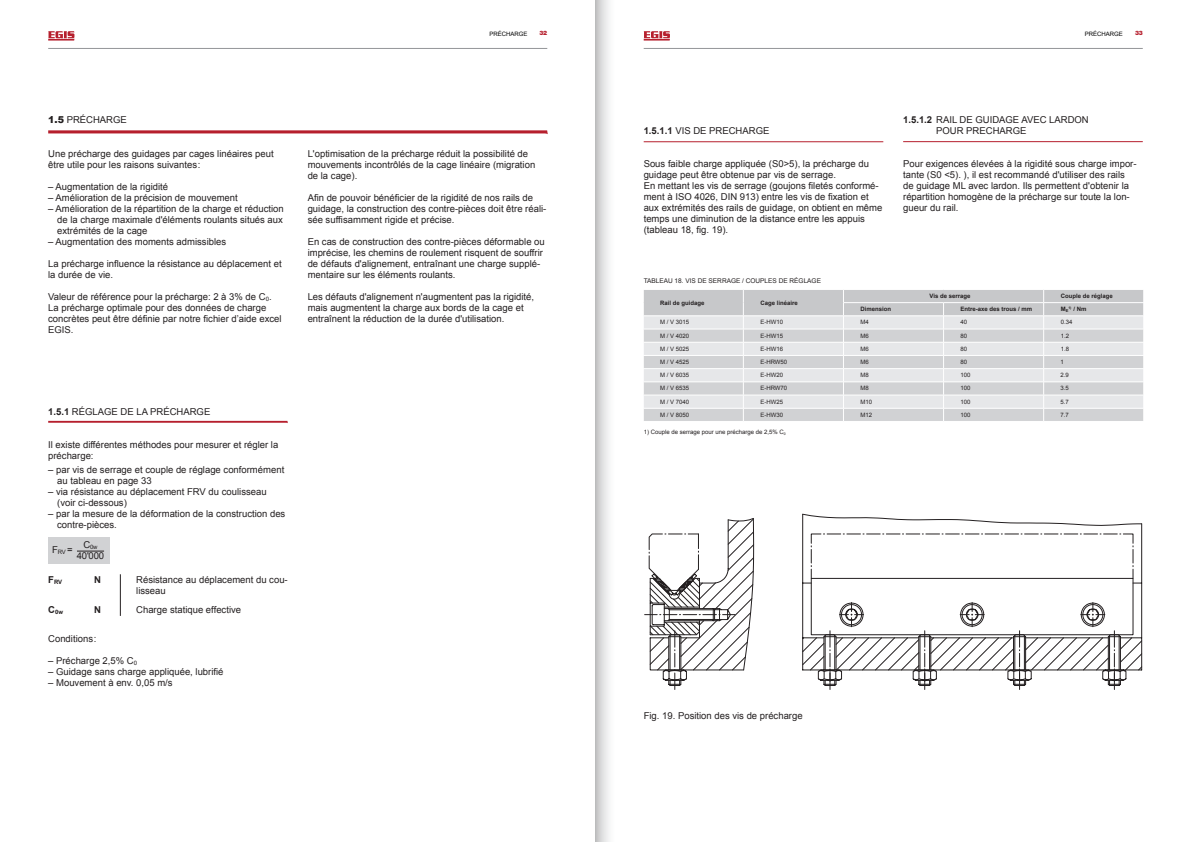
<style>
.page{position:relative;width:1191px;height:842px;background:#fff}
.page>*{position:absolute;margin:0;border:0;box-sizing:border-box;transform-origin:0 0}
.t1{font:9.5px/11px "Arial";color:#231f20}
.t2{font:700 9.5px "Arial";color:#231f20}
.t3{font:6.5px "Arial";color:#231f20}
.t4{font:6px "Arial";color:#231f20}
.t5{font:700 6px "Arial";color:#231f20}
.t6{font:6px "Arial";color:#000}
.t7{font:900 6px "Helvetica Neue LT Std";color:#b61f2d}
.s1{font-weight:900}
.s2{font-weight:700}
</style>
<div class="page">
<svg style="left:802px;top:514px;width:340px;height:156px"></svg>
<svg style="left:644px;top:518px;width:489px;height:171px"></svg>
<hr style="left:643px;top:141px;width:240px;height:1px;background:#b61f2d">
<hr style="left:903px;top:141px;width:239px;height:1px;background:#b61f2d">
<svg style="left:643px;top:290px;width:501px;height:131px;background:#dadbdd"></svg>
<hr style="left:120px;top:574px;width:1px;height:42px;background:#231f20">
<svg style="left:48px;top:130px;width:500px;height:4px;background:#c6515c"></svg>
<svg style="left:48px;top:421px;width:240px;height:2px"></svg>
<div style="left:48px;top:537px;width:62px;height:27px;background:#d1d2d4"></div>
<svg style="left:77px;top:551px;width:27px;height:1px"></svg>
<svg style="left:48px;top:31px;width:26px;height:10px"></svg>
<hr style="left:48px;top:48px;width:499px;height:1px;background:#939598">
<hr style="left:643px;top:48px;width:499px;height:1px;background:#939598">
<svg style="left:643px;top:31px;width:27px;height:10px"></svg>
<svg style="left:595px;top:0;width:14px;height:842px;background:#d8d9da"></svg>
<p class="t6" style="left:489px;top:30px;width:40px">PRÉCHARGE</p>
<p class="t7" style="left:539px;top:30px;width:9px">32</p>
<p class="t6" style="left:1085px;top:30px;width:40px">PRÉCHARGE</p>
<p class="t7" style="left:1135px;top:30px;width:9px">33</p>
<p class="t1" style="left:48px;top:114px;width:80px"><span class="s1">1.5</span> PRÉCHARGE</p>
<p class="t1" style="left:48px;top:148px;width:227px">Une précharge des guidages par cages linéaires peut être utile pour les raisons suivantes:</p>
<p class="t1" style="left:48px;top:181px;width:121px">– Augmentation de la rigidité</p>
<p class="t1" style="left:48px;top:192px;width:191px">– Amélioration de la précision de mouvement</p>
<p class="t1" style="left:57px;top:203px;width:228px;text-align:justify;text-indent:-9px">– Amélioration de la répartition de la charge et réduction de la charge maximale d'éléments roulants situés aux extrémités de la cage</p>
<p class="t1" style="left:48px;top:236px;width:179px">– Augmentation des moments admissibles</p>
<p class="t1" style="left:48px;top:258px;width:235px">La précharge influence la résistance au déplacement et la durée de vie.</p>
<p class="t1" style="left:48px;top:291px;width:235px">Valeur de référence pour la précharge: 2 à 3% de C<sub>0</sub>.<br>La précharge optimale pour des données de charge concrètes peut être définie par notre fichier d’aide excel EGIS.</p>
<p class="t1" style="left:308px;top:148px;width:229px">L'optimisation de la précharge réduit la possibilité de mouvements incontrôlés de la cage linéaire (migration de la cage).</p>
<p class="t1" style="left:308px;top:192px;width:240px">Afin de pouvoir bénéficier de la rigidité de nos rails de guidage, la construction des contre-pièces doit être réali&shy;sée suffisamment rigide et précise.</p>
<p class="t1" style="left:308px;top:236px;width:239px">En cas de construction des contre-pièces déformable ou imprécise, les chemins de roulement risquent de souffrir de défauts d'alignement, entraînant une charge supplé&shy;mentaire sur les éléments roulants.</p>
<p class="t1" style="left:308px;top:291px;width:228px">Les défauts d'alignement n'augmentent pas la rigidité, mais augmentent la charge aux bords de la cage et entraînent la réduction de la durée d'utilisation.</p>
<p class="t1" style="left:48px;top:406px;width:164px"><span class="s2">1.5.1</span> RÉGLAGE DE LA PRÉCHARGE</p>
<p class="t1" style="left:48px;top:439px;width:232px">Il existe différentes méthodes pour mesurer et régler la précharge:</p>
<p class="t1" style="left:57px;top:464px;width:229px;text-indent:-9px">– par vis de serrage et couple de réglage conformément au tableau en page 33</p>
<p class="t1" style="left:57px;top:486px;width:211px;text-indent:-9px">– via résistance au déplacement FRV du coulisseau (voir ci-dessous)</p>
<p class="t1" style="left:57px;top:508px;width:230px;text-indent:-9px">– par la mesure de la déformation de la construction des contre-pièces.</p>
<p class="t4" style="left:83px;top:543px;width:16px"><sup>C</sup>0w</p>
<p class="t1" style="left:77px;top:551px;width:29px">40'000</p>
<p class="t1" style="left:52px;top:545px;width:22px">F<sub>RV</sub> =</p>
<p class="t5" style="left:48px;top:578px;width:16px"><sup>F</sup>RV</p>
<p class="t2" style="left:94px;top:573px;width:8px">N</p>
<p class="t1" style="left:136px;top:574px;width:153px">Résistance au déplacement du cou&shy;lisseau</p>
<p class="t5" style="left:48px;top:608px;width:16px"><sup>C</sup>0w</p>
<p class="t2" style="left:94px;top:603px;width:8px">N</p>
<p class="t1" style="left:136px;top:604px;width:106px">Charge statique effective</p>
<p class="t1" style="left:48px;top:634px;width:50px">Conditions:</p>
<p class="t1" style="left:48px;top:656px;width:90px">– Précharge 2,5% C<sub>0</sub></p>
<p class="t1" style="left:48px;top:667px;width:177px">– Guidage sans charge appliquée, lubrifié</p>
<p class="t1" style="left:48px;top:678px;width:126px">– Mouvement à env. 0,05 m/s</p>
<p class="t1" style="left:643px;top:126px;width:127px"><span class="s2">1.5.1.1</span> VIS DE PRECHARGE</p>
<p class="t1" style="left:643px;top:159px;width:240px">Sous faible charge appliquée (S0&gt;5), la précharge du guidage peut être obtenue par vis de serrage.<br>En mettant les vis de serrage (goujons filetés conformé&shy;ment à ISO 4026, DIN 913) entre les vis de fixation et aux extrémités des rails de guidage, on obtient en même temps une diminution de la distance entre les appuis (tableau 18, fig. 19).</p>
<p class="t3" style="left:643px;top:276px;width:179px">TABLEAU 18. VIS DE SERRAGE / COUPLES DE RÉGLAGE</p>
<p class="t1" style="left:936px;top:114px;width:154px;text-indent:-33px"><span class="s2">1.5.1.2</span> RAIL DE GUIDAGE AVEC LARDON<br>POUR PRECHARGE</p>
<p class="t1" style="left:903px;top:158px;width:235px">Pour exigences élevées à la rigidité sous charge impor&shy;tante (S0 &lt;5). ), il est recommandé d'utiliser des rails de guidage ML avec lardon. Ils permettent d'obtenir la répartition homogène de la précharge sur toute la lon&shy;gueur du rail.</p>
<p class="t5" style="left:660px;top:299px;width:46px">Rail de guidage</p>
<p class="t5" style="left:760px;top:299px;width:39px">Cage linéaire</p>
<p class="t5" style="left:929px;top:292px;width:42px">Vis de serrage</p>
<p class="t5" style="left:1060px;top:292px;width:54px">Couple de réglage</p>
<p class="t5" style="left:860px;top:305px;width:32px">Dimension</p>
<p class="t5" style="left:960px;top:305px;width:73px">Entre-axe des trous / mm</p>
<p class="t5" style="left:1060px;top:305px;width:27px">M<sub>E</sub><sup>1)</sup> / Nm</p>
<p class="t4" style="left:660px;top:318px;width:31px">M / V 3015</p>
<p class="t4" style="left:760px;top:318px;width:24px">E-HW10</p>
<p class="t4" style="left:860px;top:318px;width:10px">M4</p>
<p class="t4" style="left:960px;top:318px;width:8px">40</p>
<p class="t4" style="left:1060px;top:318px;width:13px">0.34</p>
<p class="t4" style="left:660px;top:331px;width:31px">M / V 4020</p>
<p class="t4" style="left:760px;top:331px;width:24px">E-HW15</p>
<p class="t4" style="left:860px;top:331px;width:10px">M6</p>
<p class="t4" style="left:960px;top:331px;width:8px">80</p>
<p class="t4" style="left:1060px;top:331px;width:10px">1.2</p>
<p class="t4" style="left:660px;top:345px;width:31px">M / V 5025</p>
<p class="t4" style="left:760px;top:345px;width:24px">E-HW16</p>
<p class="t4" style="left:860px;top:345px;width:10px">M6</p>
<p class="t4" style="left:960px;top:345px;width:8px">80</p>
<p class="t4" style="left:1060px;top:345px;width:10px">1.8</p>
<p class="t4" style="left:660px;top:358px;width:31px">M / V 4525</p>
<p class="t4" style="left:760px;top:358px;width:28px">E-HRW50</p>
<p class="t4" style="left:860px;top:358px;width:10px">M6</p>
<p class="t4" style="left:960px;top:358px;width:8px">80</p>
<p class="t4" style="left:1060px;top:358px;width:5px">1</p>
<p class="t4" style="left:660px;top:371px;width:31px">M / V 6035</p>
<p class="t4" style="left:760px;top:371px;width:24px">E-HW20</p>
<p class="t4" style="left:860px;top:371px;width:10px">M8</p>
<p class="t4" style="left:960px;top:371px;width:12px">100</p>
<p class="t4" style="left:1060px;top:371px;width:10px">2.9</p>
<p class="t4" style="left:660px;top:384px;width:31px">M / V 6535</p>
<p class="t4" style="left:760px;top:384px;width:28px">E-HRW70</p>
<p class="t4" style="left:860px;top:384px;width:10px">M8</p>
<p class="t4" style="left:960px;top:384px;width:12px">100</p>
<p class="t4" style="left:1060px;top:384px;width:10px">3.5</p>
<p class="t4" style="left:660px;top:397px;width:31px">M / V 7040</p>
<p class="t4" style="left:760px;top:397px;width:24px">E-HW25</p>
<p class="t4" style="left:860px;top:397px;width:13px">M10</p>
<p class="t4" style="left:960px;top:397px;width:12px">100</p>
<p class="t4" style="left:1060px;top:397px;width:10px">5.7</p>
<p class="t4" style="left:660px;top:411px;width:31px">M / V 8050</p>
<p class="t4" style="left:760px;top:411px;width:24px">E-HW30</p>
<p class="t4" style="left:860px;top:411px;width:13px">M12</p>
<p class="t4" style="left:960px;top:411px;width:12px">100</p>
<p class="t4" style="left:1060px;top:411px;width:10px">7.7</p>
<p class="t4" style="left:643px;top:428px;width:144px">1) Couple de serrage pour une précharge de 2,5% C<sub>0</sub></p>
<p class="t1" style="left:643px;top:710px;width:160px">Fig. 19. Position des vis de précharge</p>
</div>
